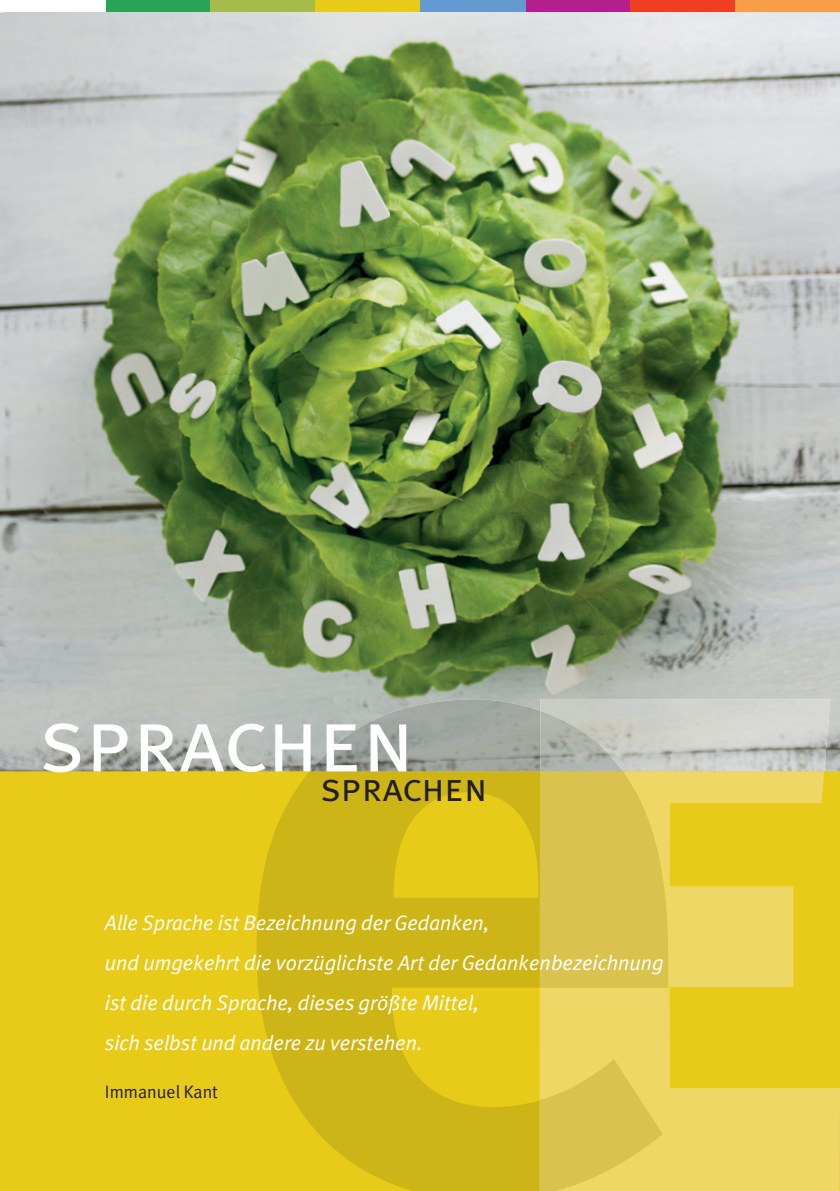
<style>
.page{position:relative;width:840px;height:1191px;background:#fff}
.page>*{position:absolute;margin:0;border:0;box-sizing:border-box;transform-origin:0 0}
.t1{font:90px "Meta Plus Normal Caps";color:#fff}
.t2{font:40px "Meta Plus Normal Caps";color:#231f20}
.t3{font:italic 21px/40px "Meta Plus Normal";color:#fff}
.t4{font:18px "Meta Plus Normal";color:#231f20}
</style>
<div class="page">
<hr style="left:839px;top:1089px;width:1px;height:102px;background:#e8cb19">
<div style="left:0;top:11px;width:839px;height:1180px;background:#e8cb19"></div>
<img style="left:0;top:11px;width:839px;height:760px">
<div style="left:734px;top:0;width:105px;height:11px;background:#f89d48"></div>
<div style="left:629px;top:0;width:105px;height:11px;background:#ef3e22"></div>
<div style="left:524px;top:0;width:105px;height:11px;background:#b41e8d"></div>
<div style="left:420px;top:0;width:104px;height:11px;background:#6599d1"></div>
<div style="left:315px;top:0;width:105px;height:11px;background:#e8cb19"></div>
<div style="left:210px;top:0;width:105px;height:11px;background:#a5bc4a"></div>
<div style="left:105px;top:0;width:105px;height:11px;background:#28a456"></div>
<svg style="left:540px;top:771px;width:299px;height:420px;fill:#eed765"></svg>
<img style="left:309px;top:699px;width:521px;height:72px">
<svg style="left:256px;top:771px;width:284px;height:420px;fill:#ceb517"></svg>
<svg style="left:539px;top:771px;width:128px;height:216px"></svg>
<img style="left:540px;top:711px;width:82px;height:60px">
<svg style="left:539px;top:1059px;width:123px;height:132px"></svg>
<h1 class="t1" style="left:40px;top:688px;width:376px">sprachen</h1>
<h2 class="t2" style="left:320px;top:764px;width:168px">sprachen</h2>
<p class="t3" style="left:105px;top:902px;width:560px">Alle Sprache ist Bezeichnung der Gedanken,<br>und umgekehrt die vorzüglichste Art der Gedankenbezeichnung ist die durch Sprache, dieses größte Mittel,<br>sich selbst und andere zu verstehen.</p>
<p class="t4" style="left:105px;top:1081px;width:114px">Immanuel Kant</p>
</div>
